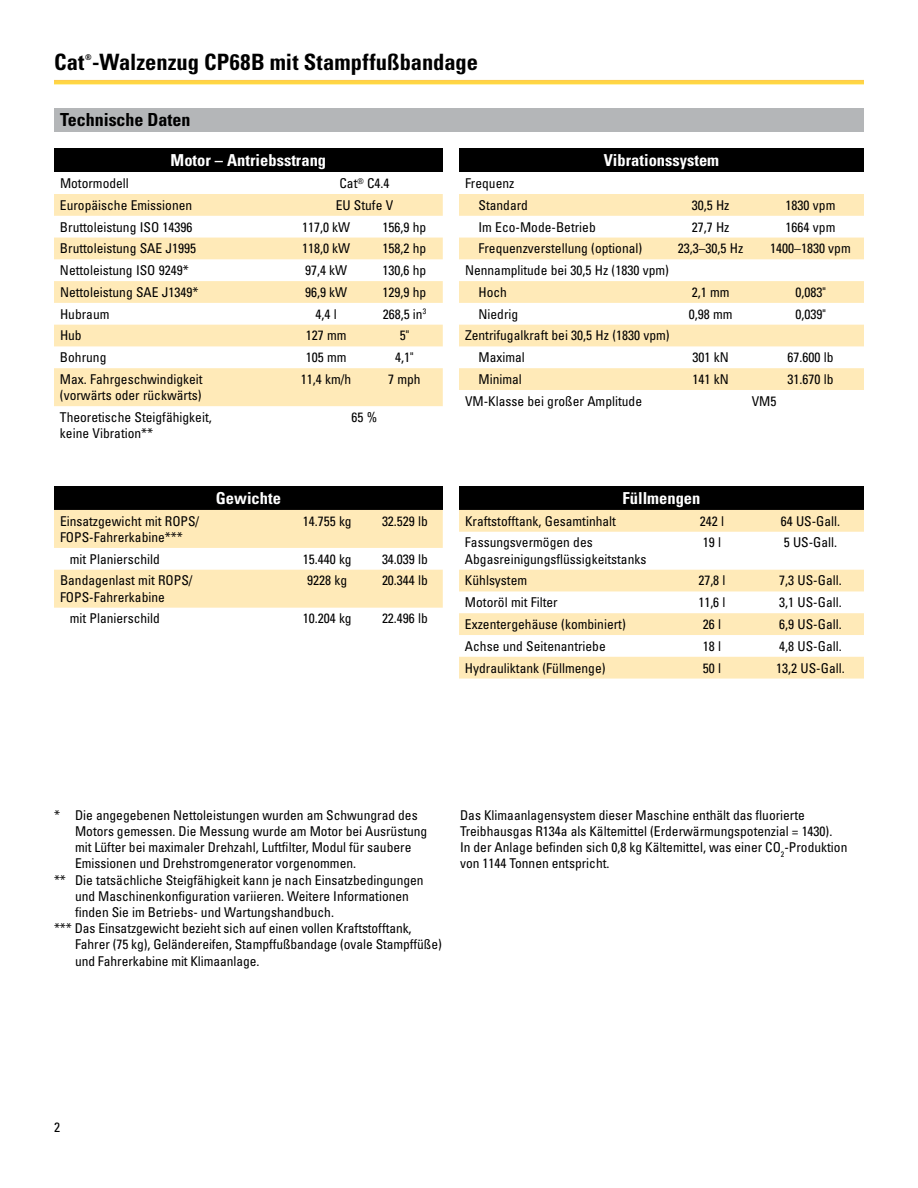
<style>
.page{position:relative;width:918px;height:1188px;background:#fff}
.page>*{position:absolute;margin:0;border:0;box-sizing:border-box;transform-origin:0 0}
.t1{font:700 condensed 22.5px "Univers LT Std";color:#000}
.t2{font:700 condensed 18px "Univers LT Std";color:#000}
.t3{font:700 condensed 16.5px "Univers LT Std";color:#fff}
.t4{font:condensed 13.5px/16.2px "Univers LT Std";color:#000}
.t5{font:700 condensed 7.8px "Univers LT Std";color:#000}
</style>
<div class="page">
<div style="left:459px;top:148px;width:405px;height:24px;background:#000"></div>
<svg style="left:459px;top:194px;width:405px;height:196px;fill:#ffeab8"></svg>
<div style="left:459px;top:486px;width:405px;height:24px;background:#000"></div>
<svg style="left:459px;top:510px;width:405px;height:169px"></svg>
<div style="left:54px;top:108px;width:810px;height:24px;background:#b4b6b8"></div>
<div style="left:54px;top:148px;width:389px;height:24px;background:#000"></div>
<svg style="left:54px;top:194px;width:389px;height:212px;fill:#ffeab8"></svg>
<div style="left:54px;top:486px;width:389px;height:24px;background:#000"></div>
<svg style="left:54px;top:510px;width:389px;height:98px"></svg>
<h1 class="t1" style="left:54px;top:48px;width:426px">Cat -Walzenzug CP68B mit Stampffußbandage</h1>
<p class="t5" style="left:85px;top:52px;width:8px">®</p>
<h2 class="t2" style="left:60px;top:108px;width:132px">Technische Daten</h2>
<p class="t3" style="left:171px;top:150px;width:157px">Motor – Antriebsstrang</p>
<p class="t4" style="left:60px;top:175px;width:70px">Motormodell</p>
<p class="t4" style="left:339px;top:175px;width:52px">Cat<sup>®</sup> C4.4</p>
<p class="t4" style="left:60px;top:197px;width:134px">Europäische Emissionen</p>
<p class="t4" style="left:336px;top:197px;width:59px">EU Stufe V</p>
<p class="t4" style="left:60px;top:218px;width:134px">Bruttoleistung ISO 14396</p>
<p class="t4" style="left:302px;top:218px;width:50px">117,0 kW</p>
<p class="t4" style="left:383px;top:218px;width:45px">156,9 hp</p>
<p class="t4" style="left:60px;top:240px;width:138px">Bruttoleistung SAE J1995</p>
<p class="t4" style="left:302px;top:240px;width:50px">118,0 kW</p>
<p class="t4" style="left:383px;top:240px;width:45px">158,2 hp</p>
<p class="t4" style="left:60px;top:262px;width:130px">Nettoleistung ISO 9249*</p>
<p class="t4" style="left:305px;top:262px;width:44px">97,4 kW</p>
<p class="t4" style="left:383px;top:262px;width:45px">130,6 hp</p>
<p class="t4" style="left:60px;top:284px;width:140px">Nettoleistung SAE J1349*</p>
<p class="t4" style="left:305px;top:284px;width:44px">96,9 kW</p>
<p class="t4" style="left:383px;top:284px;width:45px">129,9 hp</p>
<p class="t4" style="left:60px;top:306px;width:51px">Hubraum</p>
<p class="t4" style="left:316px;top:306px;width:23px">4,4 l</p>
<p class="t4" style="left:383px;top:306px;width:45px">268,5 in<sup>3</sup></p>
<p class="t4" style="left:60px;top:327px;width:23px">Hub</p>
<p class="t4" style="left:306px;top:327px;width:42px">127 mm</p>
<p class="t4" style="left:400px;top:327px;width:11px">5"</p>
<p class="t4" style="left:60px;top:349px;width:48px">Bohrung</p>
<p class="t4" style="left:306px;top:349px;width:42px">105 mm</p>
<p class="t4" style="left:395px;top:349px;width:20px">4,1"</p>
<p class="t4" style="left:60px;top:371px;width:144px">Max. Fahrgeschwindigkeit (vorwärts oder rückwärts)</p>
<p class="t4" style="left:301px;top:371px;width:52px">11,4 km/h</p>
<p class="t4" style="left:388px;top:371px;width:34px">7 mph</p>
<p class="t4" style="left:60px;top:409px;width:153px">Theoretische Steigfähigkeit, keine Vibration**</p>
<p class="t4" style="left:352px;top:409px;width:27px">65 %</p>
<p class="t3" style="left:216px;top:488px;width:67px">Gewichte</p>
<p class="t4" style="left:60px;top:513px;width:141px">Einsatzgewicht mit ROPS/<br>FOPS-Fahrerkabine***</p>
<p class="t4" style="left:303px;top:513px;width:51px">14.755 kg</p>
<p class="t4" style="left:382px;top:513px;width:48px">32.529 lb</p>
<p class="t4" style="left:70px;top:551px;width:92px">mit Planierschild</p>
<p class="t4" style="left:303px;top:551px;width:51px">15.440 kg</p>
<p class="t4" style="left:382px;top:551px;width:48px">34.039 lb</p>
<p class="t4" style="left:60px;top:572px;width:134px">Bandagenlast mit ROPS/<br>FOPS-Fahrerkabine</p>
<p class="t4" style="left:307px;top:572px;width:42px">9228 kg</p>
<p class="t4" style="left:382px;top:572px;width:48px">20.344 lb</p>
<p class="t4" style="left:70px;top:610px;width:92px">mit Planierschild</p>
<p class="t4" style="left:303px;top:610px;width:51px">10.204 kg</p>
<p class="t4" style="left:382px;top:610px;width:48px">22.496 lb</p>
<p class="t4" style="left:478px;top:172px;width:51px;line-height:21.8px;text-indent:-14px">Frequenz<br>Standard</p>
<p class="t3" style="left:604px;top:150px;width:117px">Vibrationssystem</p>
<p class="t4" style="left:692px;top:197px;width:39px">30,5 Hz</p>
<p class="t4" style="left:786px;top:197px;width:51px">1830 vpm</p>
<p class="t4" style="left:478px;top:218px;width:119px">Im Eco-Mode-Betrieb</p>
<p class="t4" style="left:692px;top:218px;width:39px">27,7 Hz</p>
<p class="t4" style="left:786px;top:218px;width:51px">1664 vpm</p>
<p class="t4" style="left:478px;top:240px;width:165px">Frequenzverstellung (optional)</p>
<p class="t4" style="left:678px;top:240px;width:67px">23,3–30,5 Hz</p>
<p class="t4" style="left:770px;top:240px;width:82px">1400–1830 vpm</p>
<p class="t4" style="left:478px;top:259px;width:192px;line-height:21.8px;text-indent:-14px">Nennamplitude bei 30,5 Hz (1830 vpm)<br>Hoch</p>
<p class="t4" style="left:692px;top:284px;width:39px">2,1 mm</p>
<p class="t4" style="left:795px;top:284px;width:32px">0,083"</p>
<p class="t4" style="left:478px;top:306px;width:41px">Niedrig</p>
<p class="t4" style="left:689px;top:306px;width:45px">0,98 mm</p>
<p class="t4" style="left:795px;top:306px;width:32px">0,039"</p>
<p class="t4" style="left:478px;top:325px;width:193px;line-height:21.8px;text-indent:-14px">Zentrifugalkraft bei 30,5 Hz (1830 vpm)<br>Maximal</p>
<p class="t4" style="left:693px;top:349px;width:38px">301 kN</p>
<p class="t4" style="left:788px;top:349px;width:48px">67.600 lb</p>
<p class="t4" style="left:479px;top:371px;width:45px">Minimal</p>
<p class="t4" style="left:693px;top:371px;width:38px">141 kN</p>
<p class="t4" style="left:788px;top:371px;width:48px">31.670 lb</p>
<p class="t4" style="left:465px;top:393px;width:179px">VM-Klasse bei großer Amplitude</p>
<p class="t4" style="left:752px;top:393px;width:26px">VM5</p>
<p class="t3" style="left:623px;top:488px;width:79px">Füllmengen</p>
<p class="t4" style="left:465px;top:513px;width:153px">Kraftstofftank, Gesamtinhalt</p>
<p class="t4" style="left:700px;top:513px;width:26px">242 l</p>
<p class="t4" style="left:781px;top:513px;width:61px">64 US-Gall.</p>
<p class="t4" style="left:465px;top:534px;width:183px">Fassungsvermögen des<br>Abgasreinigungsflüssigkeitstanks</p>
<p class="t4" style="left:703px;top:534px;width:20px">19 l</p>
<p class="t4" style="left:784px;top:534px;width:55px">5 US-Gall.</p>
<p class="t4" style="left:465px;top:572px;width:64px">Kühlsystem</p>
<p class="t4" style="left:698px;top:572px;width:29px">27,8 l</p>
<p class="t4" style="left:779px;top:572px;width:64px">7,3 US-Gall.</p>
<p class="t4" style="left:465px;top:594px;width:94px">Motoröl mit Filter</p>
<p class="t4" style="left:698px;top:594px;width:29px">11,6 l</p>
<p class="t4" style="left:779px;top:594px;width:64px">3,1 US-Gall.</p>
<p class="t4" style="left:465px;top:616px;width:162px">Exzentergehäuse (kombiniert)</p>
<p class="t4" style="left:703px;top:616px;width:20px">26 l</p>
<p class="t4" style="left:779px;top:616px;width:64px">6,9 US-Gall.</p>
<p class="t4" style="left:465px;top:638px;width:142px">Achse und Seitenantriebe</p>
<p class="t4" style="left:703px;top:638px;width:20px">18 l</p>
<p class="t4" style="left:779px;top:638px;width:64px">4,8 US-Gall.</p>
<p class="t4" style="left:465px;top:659px;width:142px">Hydrauliktank (Füllmenge)</p>
<p class="t4" style="left:703px;top:659px;width:20px">50 l</p>
<p class="t4" style="left:776px;top:659px;width:70px">13,2 US-Gall.</p>
<p class="t4" style="left:54px;top:807px;width:365px">* Die angegebenen Nettoleistungen wurden am Schwungrad des</p>
<p class="t4" style="left:75px;top:823px;width:354px">Motors gemessen. Die Messung wurde am Motor bei Ausrüstung</p>
<p class="t4" style="left:75px;top:839px;width:338px">mit Lüfter bei maximaler Drehzahl, Luftfilter, Modul für saubere</p>
<p class="t4" style="left:75px;top:855px;width:283px">Emissionen und Drehstromgenerator vorgenommen.</p>
<p class="t4" style="left:54px;top:871px;width:371px">** Die tatsächliche Steigfähigkeit kann je nach Einsatzbedingungen</p>
<p class="t4" style="left:75px;top:888px;width:336px">und Maschinenkonfiguration variieren. Weitere Informationen</p>
<p class="t4" style="left:75px;top:904px;width:261px">finden Sie im Betriebs- und Wartungshandbuch.</p>
<p class="t4" style="left:54px;top:920px;width:359px">*** Das Einsatzgewicht bezieht sich auf einen vollen Kraftstofftank,</p>
<p class="t4" style="left:75px;top:936px;width:368px">Fahrer (75 kg), Geländereifen, Stampffußbandage (ovale Stampffüße)</p>
<p class="t4" style="left:75px;top:952px;width:186px">und Fahrerkabine mit Klimaanlage.</p>
<p class="t4" style="left:460px;top:807px;width:389px">Das Klimaanlagensystem dieser Maschine enthält das fluorierte Treibhausgas R134a als Kältemittel (Erderwärmungspotenzial = 1430).<br>In der Anlage befinden sich 0,8 kg Kältemittel, was einer CO<sub>2</sub>-Produktion von 1144 Tonnen entspricht.</p>
<p class="t4" style="left:54px;top:1119px;width:7px">2</p>
</div>
